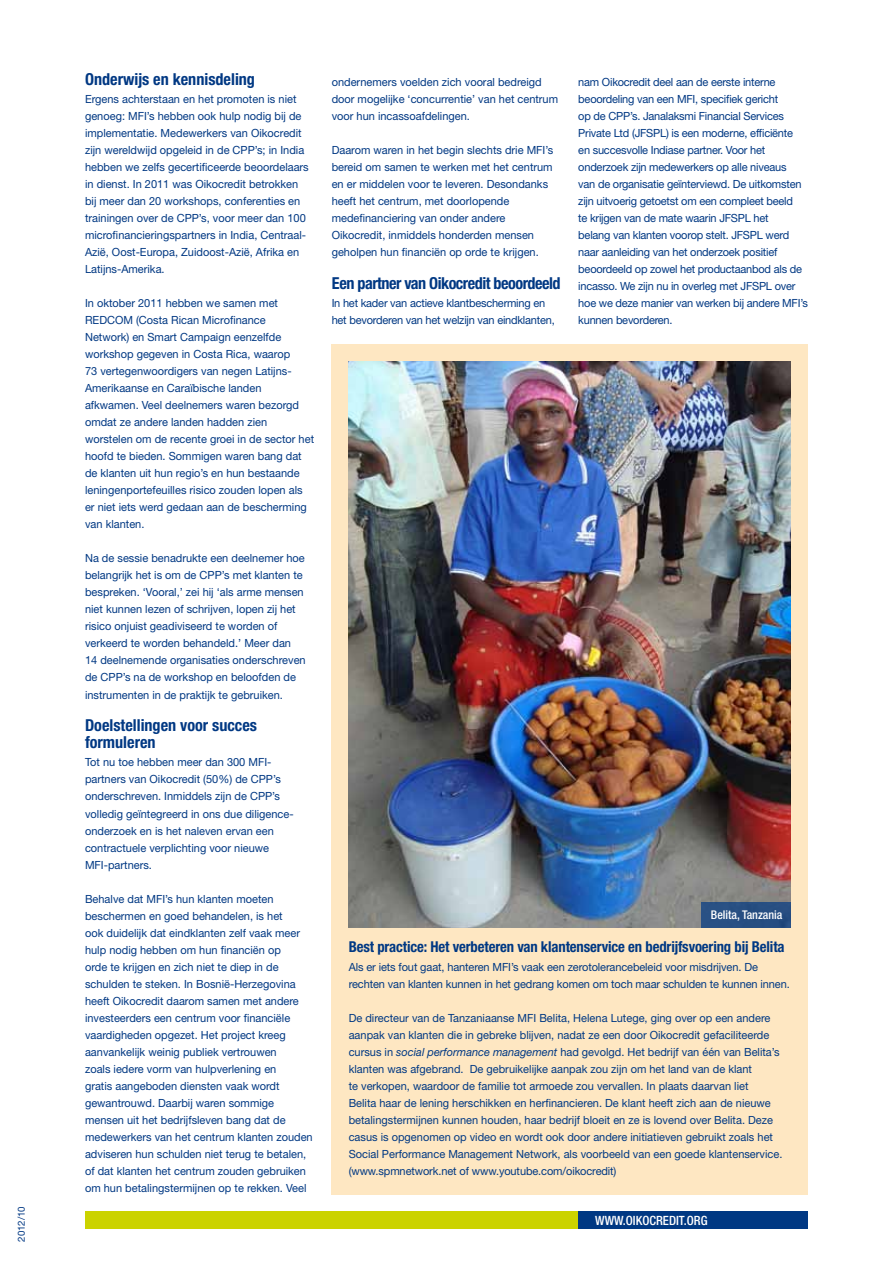
<style>
.page{position:relative;width:893px;height:1263px;background:#fff}
.page>*{position:absolute;margin:0;border:0;box-sizing:border-box;transform-origin:0 0}
.t1{font:700 condensed 16.5px/17px "Helvetica Neue LT Std";color:#003883}
.t2{font:700 condensed 16.5px "Helvetica Neue LT Std";letter-spacing:-.03em;color:#003883}
.t3{font:700 condensed 15px "Helvetica Neue LT Std";letter-spacing:-.01em;color:#003883}
.t4{font:500 condensed 12.75px "Helvetica Neue LT Std";color:#fff}
.t5{font:500 condensed 12px "Helvetica Neue LT Std";color:#fff}
.t6{font:11.25px/17px "Helvetica Neue LT Std";color:#003883}
.t7{font:11.25px/17px "Helvetica Neue LT Std";letter-spacing:-.02em;color:#003883}
.t8{font:9.75px "Helvetica Neue LT Std";letter-spacing:-.005em;color:#003883}
.s1{font-style:italic}
</style>
<div class="page">
<div style="left:332px;top:344px;width:476px;height:851px;background:#fee7c2"></div>
<img style="left:349px;top:361px;width:442px;height:566px">
<div style="left:85px;top:1212px;width:719px;height:17px;background:#cbd300"></div>
<div style="left:578px;top:1212px;width:230px;height:17px;background:#003883"></div>
<div style="left:702px;top:901px;width:89px;height:26px;background:#284f83"></div>
<h1 class="t1" style="left:85px;top:70px;width:171px">Onderwijs en kennisdeling</h1>
<p class="t6" style="left:85px;top:90px;width:225px">Ergens achterstaan en het promoten is niet genoeg: MFI’s hebben ook hulp nodig bij de implementatie. Medewerkers van Oikocredit zijn wereldwijd opgeleid in de CPP’s; in India hebben we zelfs gecertificeerde beoordelaars in dienst. In 2011 was Oikocredit betrokken bij meer dan 20 workshops, conferenties en trainingen over de CPP’s, voor meer dan 100 microfinancieringspartners in India, Centraal-Azië, Oost-Europa, Zuidoost-Azië, Afrika en Latijns-Amerika.</p>
<p class="t6" style="left:85px;top:295px;width:231px">In oktober 2011 hebben we samen met REDCOM (Costa Rican Microfinance<br>Network) en Smart Campaign eenzelfde workshop gegeven in Costa Rica, waarop<br>73 vertegenwoordigers van negen Latijns-Amerikaanse en Caraïbische landen afkwamen. Veel deelnemers waren bezorgd omdat ze andere landen hadden zien worstelen om de recente groei in de sector het hoofd te bieden. Sommigen waren bang dat de klanten uit hun regio’s en hun bestaande leningenportefeuilles risico zouden lopen als er niet iets werd gedaan aan de bescherming van klanten.</p>
<p class="t6" style="left:85px;top:550px;width:222px">Na de sessie benadrukte een deelnemer hoe belangrijk het is om de CPP’s met klanten te bespreken. ‘Vooral,’ zei hij ‘als arme mensen niet kunnen lezen of schrijven, lopen zij het risico onjuist geadiviseerd te worden of verkeerd te worden behandeld.’ Meer dan 14 deelnemende organisaties onderschreven de CPP’s na de workshop en beloofden de instrumenten in de praktijk te gebruiken.</p>
<h1 class="t1" style="left:85px;top:716px;width:174px">Doelstellingen voor succes formuleren</h1>
<p class="t6" style="left:85px;top:754px;width:210px">Tot nu toe hebben meer dan 300 MFI&shy;partners van Oikocredit (50%) de CPP’s onderschreven. Inmiddels zijn de CPP’s volledig geïntegreerd in ons due diligence&shy;onderzoek en is het naleven ervan een contractuele verplichting voor nieuwe MFI-partners.</p>
<p class="t6" style="left:85px;top:890px;width:229px">Behalve dat MFI’s hun klanten moeten beschermen en goed behandelen, is het<br>ook duidelijk dat eindklanten zelf vaak meer hulp nodig hebben om hun financiën op<br>orde te krijgen en zich niet te diep in de schulden te steken. In Bosnië-Herzegovina heeft Oikocredit daarom samen met andere investeerders een centrum voor financiële vaardigheden opgezet. Het project kreeg aanvankelijk weinig publiek vertrouwen<br>zoals iedere vorm van hulpverlening en<br>gratis aangeboden diensten vaak wordt gewantrouwd. Daarbij waren sommige mensen uit het bedrijfsleven bang dat de medewerkers van het centrum klanten zouden adviseren hun schulden niet terug te betalen, of dat klanten het centrum zouden gebruiken om hun betalingstermijnen op te rekken. Veel</p>
<p class="t6" style="left:332px;top:73px;width:228px">ondernemers voelden zich vooral bedreigd door mogelijke ‘concurrentie’ van het centrum voor hun incassoafdelingen.</p>
<p class="t6" style="left:332px;top:141px;width:223px">Daarom waren in het begin slechts drie MFI’s bereid om samen te werken met het centrum en er middelen voor te leveren. Desondanks heeft het centrum, met doorlopende medefinanciering van onder andere Oikocredit, inmiddels honderden mensen geholpen hun financiën op orde te krijgen.</p>
<h1 class="t2" style="left:332px;top:273px;width:230px">Een partner van Oikocredit beoordeeld</h1>
<p class="t7" style="left:332px;top:295px;width:225px">In het kader van actieve klantbescherming en het bevorderen van het welzijn van eindklanten,</p>
<p class="t7" style="left:578px;top:73px;width:231px">nam Oikocredit deel aan de eerste interne beoordeling van een MFI, specifiek gericht<br>op de CPP’s. Janalaksmi Financial Services Private Ltd (JFSPL) is een moderne, efficiënte<br>en succesvolle Indiase partner. Voor het onderzoek zijn medewerkers op alle niveaus<br>van de organisatie geïnterviewd. De uitkomsten zijn uitvoerig getoetst om een compleet beeld<br>te krijgen van de mate waarin JFSPL het<br>belang van klanten voorop stelt. JFSPL werd naar aanleiding van het onderzoek positief beoordeeld op zowel het productaanbod als de incasso. We zijn nu in overleg met JFSPL over hoe we deze manier van werken bij andere MFI’s kunnen bevorderen.</p>
<p class="t5" style="left:711px;top:908px;width:73px">BELITA, TANZANIA</p>
<h2 class="t3" style="left:349px;top:938px;width:437px">Best practice: Het verbeteren van klantenservice en bedrijfsvoering bij Belita</h2>
<p class="t6" style="left:349px;top:958px;width:443px">Als er iets fout gaat, hanteren MFI’s vaak een zerotolerancebeleid voor misdrijven. De rechten van klanten kunnen in het gedrang komen om toch maar schulden te kunnen innen.</p>
<p class="t6" style="left:349px;top:1009px;width:435px">De directeur van de Tanzaniaanse MFI Belita, Helena Lutege, ging over op een andere aanpak van klanten die in gebreke blijven, nadat ze een door Oikocredit gefaciliteerde cursus in <span class="s1">social performance management</span> had gevolgd. Het bedrijf van één van Belita’s klanten was afgebrand. De gebruikelijke aanpak zou zijn om het land van de klant<br>te verkopen, waardoor de familie tot armoede zou vervallen. In plaats daarvan liet<br>Belita haar de lening herschikken en herfinancieren. De klant heeft zich aan de nieuwe betalingstermijnen kunnen houden, haar bedrijf bloeit en ze is lovend over Belita. Deze casus is opgenomen op video en wordt ook door andere initiatieven gebruikt zoals het Social Performance Management Network, als voorbeeld van een goede klantenservice. (www.spmnetwork.net of www.youtube.com/oikocredit)</p>
<p class="t8" style="left:15px;top:1242px;width:37px;rotate:-90deg">2012/10</p>
<p class="t4" style="left:595px;top:1213px;width:114px">WWW.OIKOCREDIT.ORG</p>
</div>
